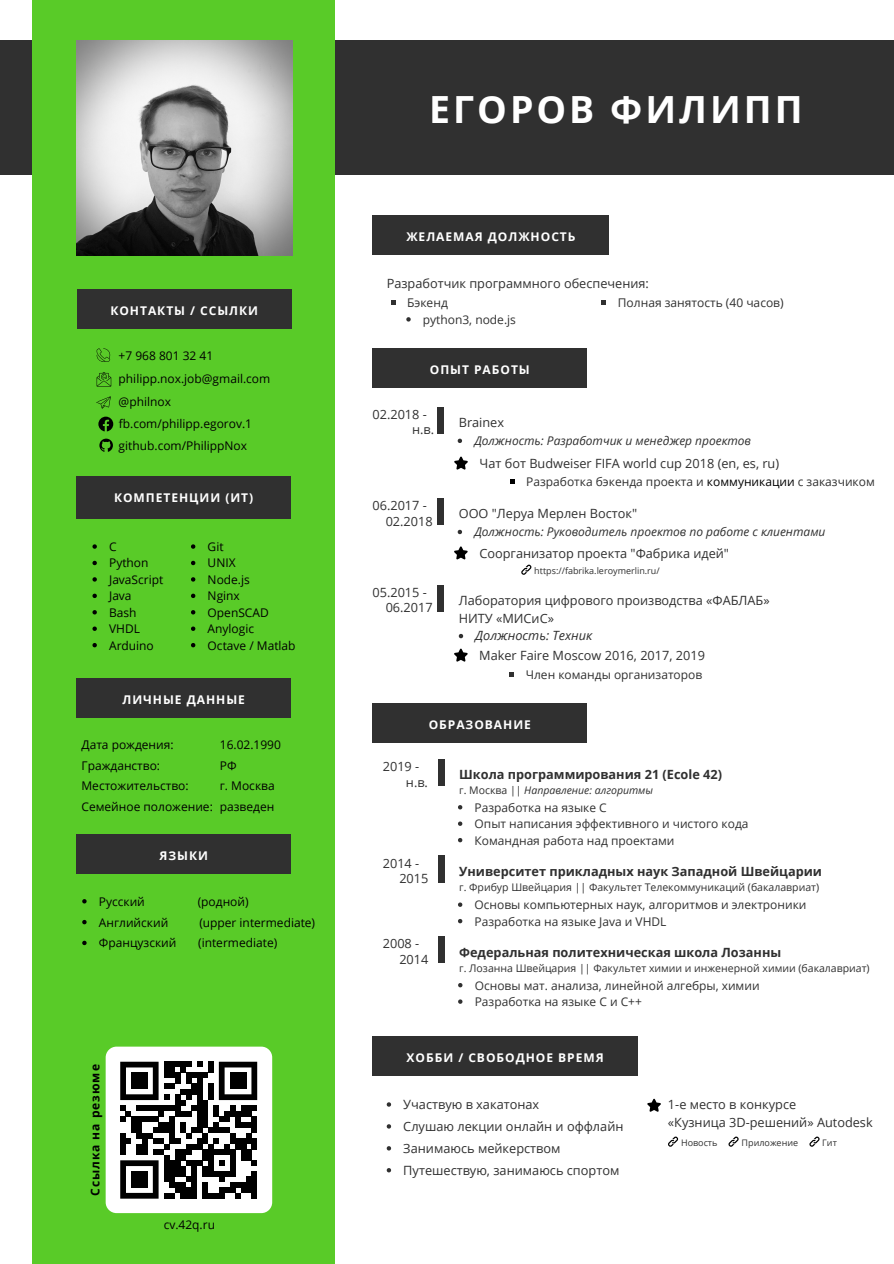
<style>
.page{position:relative;width:894px;height:1264px;background:#fff}
.page>*{position:absolute;margin:0;border:0;box-sizing:border-box;transform-origin:0 0}
.t1{font:700 37.35px "Open Sans";letter-spacing:.08em;color:#fff}
.t2{font:12.75px/15.3px "Open Sans";color:#303030}
.t3{font:700 12.75px "Open Sans";color:#303030}
.t4{font:italic 12.75px "Open Sans";color:#303030}
.t5{font:12px/16.5px "Open Sans";color:#000}
.t6{font:12px/16.5px "Open Sans";color:#303030}
.t7{font:700 12px "Open Sans";letter-spacing:.08em;color:#fff}
.t8{font:italic 12px "Open Sans";color:#303030}
.t9{font:700 12px "Open Sans";letter-spacing:.08em;color:#000}
.t10{font:10.5px "Open Sans";color:#303030}
.t11{font:italic 10.5px "Open Sans";color:#303030}
.t12{font:9px "Open Sans";color:#303030}
.s1{color:#000}
.s2{font-style:normal}
</style>
<div class="page">
<div style="left:0;top:41px;width:893px;height:134px;background:#303030"></div>
<div style="left:33px;top:0;width:302px;height:1263px;background:#59cb28"></div>
<div style="left:77px;top:678px;width:214px;height:39px;background:#303030"></div>
<div style="left:77px;top:476px;width:214px;height:43px;background:#303030"></div>
<div style="left:106px;top:1046px;width:166px;height:167px;background:#fff;border-radius:11px"></div>
<svg style="left:120px;top:1061px;width:137px;height:137px"></svg>
<div style="left:131px;top:1072px;width:17px;height:17px;background:#000"></div>
<div style="left:230px;top:1072px;width:16px;height:17px;background:#000"></div>
<div style="left:131px;top:1171px;width:17px;height:16px;background:#000"></div>
<img style="left:77px;top:41px;width:215px;height:215px">
<div style="left:77px;top:289px;width:214px;height:40px;background:#303030"></div>
<svg style="left:97px;top:348px;width:13px;height:14px"></svg>
<svg style="left:97px;top:372px;width:14px;height:14px"></svg>
<svg style="left:96px;top:396px;width:15px;height:12px"></svg>
<svg style="left:99px;top:438px;width:14px;height:14px"></svg>
<svg style="left:98px;top:416px;width:15px;height:15px"></svg>
<div style="left:373px;top:348px;width:214px;height:40px;background:#303030"></div>
<div style="left:438px;top:585px;width:5px;height:26px;background:#303030"></div>
<div style="left:438px;top:498px;width:5px;height:27px;background:#303030"></div>
<div style="left:438px;top:407px;width:5px;height:27px;background:#303030"></div>
<svg style="left:454px;top:648px;width:13px;height:13px"></svg>
<svg style="left:454px;top:546px;width:13px;height:13px"></svg>
<svg style="left:521px;top:564px;width:10px;height:11px"></svg>
<svg style="left:454px;top:456px;width:13px;height:13px"></svg>
<div style="left:373px;top:703px;width:214px;height:39px;background:#303030"></div>
<div style="left:438px;top:936px;width:6px;height:26px;background:#303030"></div>
<div style="left:438px;top:855px;width:6px;height:27px;background:#303030"></div>
<div style="left:438px;top:759px;width:6px;height:27px;background:#303030"></div>
<div style="left:372px;top:216px;width:237px;height:39px;background:#303030"></div>
<div style="left:77px;top:834px;width:214px;height:40px;background:#303030"></div>
<div style="left:372px;top:1036px;width:266px;height:39px;background:#303030"></div>
<svg style="left:386px;top:1102px;width:5px;height:4px"></svg>
<svg style="left:386px;top:1124px;width:5px;height:4px"></svg>
<svg style="left:386px;top:1146px;width:5px;height:4px"></svg>
<svg style="left:386px;top:1168px;width:5px;height:4px"></svg>
<svg style="left:647px;top:1098px;width:13px;height:13px"></svg>
<svg style="left:668px;top:1136px;width:10px;height:10px"></svg>
<svg style="left:728px;top:1136px;width:10px;height:10px"></svg>
<svg style="left:809px;top:1136px;width:10px;height:10px"></svg>
<svg style="left:92px;top:544px;width:5px;height:4px"></svg>
<svg style="left:92px;top:561px;width:5px;height:4px"></svg>
<svg style="left:92px;top:577px;width:5px;height:4px"></svg>
<svg style="left:92px;top:593px;width:5px;height:5px"></svg>
<svg style="left:92px;top:610px;width:5px;height:4px"></svg>
<svg style="left:92px;top:626px;width:5px;height:5px"></svg>
<svg style="left:92px;top:643px;width:5px;height:4px"></svg>
<svg style="left:191px;top:544px;width:4px;height:4px"></svg>
<svg style="left:191px;top:561px;width:4px;height:4px"></svg>
<svg style="left:191px;top:577px;width:4px;height:4px"></svg>
<svg style="left:191px;top:593px;width:4px;height:5px"></svg>
<svg style="left:191px;top:610px;width:4px;height:4px"></svg>
<svg style="left:191px;top:626px;width:4px;height:5px"></svg>
<svg style="left:191px;top:643px;width:4px;height:4px"></svg>
<svg style="left:82px;top:899px;width:5px;height:4px"></svg>
<svg style="left:82px;top:919px;width:5px;height:5px"></svg>
<svg style="left:82px;top:940px;width:5px;height:5px"></svg>
<svg style="left:458px;top:634px;width:5px;height:4px"></svg>
<svg style="left:457px;top:530px;width:5px;height:4px"></svg>
<svg style="left:457px;top:438px;width:5px;height:5px"></svg>
<svg style="left:509px;top:672px;width:5px;height:4px"></svg>
<svg style="left:510px;top:479px;width:4px;height:5px"></svg>
<svg style="left:458px;top:902px;width:4px;height:4px"></svg>
<svg style="left:458px;top:919px;width:4px;height:4px"></svg>
<svg style="left:458px;top:983px;width:4px;height:4px"></svg>
<svg style="left:458px;top:999px;width:4px;height:4px"></svg>
<svg style="left:458px;top:805px;width:4px;height:4px"></svg>
<svg style="left:458px;top:821px;width:4px;height:4px"></svg>
<svg style="left:458px;top:838px;width:4px;height:4px"></svg>
<svg style="left:391px;top:301px;width:4px;height:4px"></svg>
<svg style="left:406px;top:317px;width:4px;height:4px"></svg>
<svg style="left:601px;top:301px;width:5px;height:4px"></svg>
<p class="t7" style="left:110px;top:302px;width:149px">КОНТАКТЫ / ССЫЛКИ</p>
<p class="t5" style="left:119px;top:344px;width:153px;line-height:23.1px">+7 968 801 32 41 philipp.nox.job@gmail.com @philnox</p>
<p class="t5" style="left:119px;top:412px;width:135px;line-height:22px">fb.com/philipp.egorov.1 github.com/PhilippNox</p>
<p class="t7" style="left:114px;top:489px;width:141px">КОМПЕТЕНЦИИ (ИТ)</p>
<p class="t5" style="left:109px;top:538px;width:56px">C<br>Python<br>JavaScript<br>Java<br>Bash<br>VHDL<br>Arduino</p>
<p class="t5" style="left:207px;top:538px;width:89px">Git<br>UNIX<br>Node.js<br>Nginx<br>OpenSCAD<br>Anylogic<br>Octave / Matlab</p>
<p class="t7" style="left:122px;top:691px;width:124px">ЛИЧНЫЕ ДАННЫЕ</p>
<p class="t5" style="left:81px;top:733px;width:133px;line-height:20.9px">Дата рождения:<br>Гражданство:<br>Местожительство:<br>Семейное положение:</p>
<p class="t5" style="left:220px;top:733px;width:63px;line-height:20.9px">16.02.1990<br>РФ<br>г. Москва разведен</p>
<p class="t7" style="left:159px;top:847px;width:50px">ЯЗЫКИ</p>
<p class="t5" style="left:99px;top:892px;width:47px">Русский</p>
<p class="t5" style="left:198px;top:892px;width:52px">(родной)</p>
<p class="t5" style="left:99px;top:913px;width:71px">Английский</p>
<p class="t5" style="left:199px;top:913px;width:117px">(upper intermediate)</p>
<p class="t5" style="left:99px;top:934px;width:79px">Французский</p>
<p class="t5" style="left:198px;top:934px;width:81px">(intermediate)</p>
<p class="t9" style="left:86px;top:1195px;width:133px;rotate:-90deg">Ссылка на резюме</p>
<p class="t5" style="left:164px;top:1215px;width:53px">cv.42q.ru</p>
<h1 class="t1" style="left:429px;top:83px;width:375px">ЕГОРОВ ФИЛИПП</h1>
<p class="t7" style="left:406px;top:228px;width:171px">ЖЕЛАЕМАЯ ДОЛЖНОСТЬ</p>
<p class="t2" style="left:386px;top:276px;width:264px">Разработчик программного обеспечения:</p>
<p class="t6" style="left:422px;top:294px;width:95px;text-indent:-16px">Бэкенд<br>python3, node.js</p>
<p class="t6" style="left:617px;top:294px;width:167px">Полная занятость (40 часов)</p>
<p class="t7" style="left:429px;top:361px;width:101px">ОПЫТ РАБОТЫ</p>
<p class="t2" style="left:412px;top:406px;width:24px;text-indent:-40px">02.2018 - н.в.</p>
<p class="t2" style="left:385px;top:497px;width:48px;text-indent:-13px">06.2017 -<br>02.2018</p>
<p class="t2" style="left:385px;top:584px;width:48px;text-indent:-13px">05.2015 -<br>06.2017</p>
<p class="t2" style="left:458px;top:414px;width:47px">Brainex</p>
<p class="t8" style="left:474px;top:432px;width:278px">Должность: Разработчик и менеджер проектов</p>
<p class="t2" style="left:479px;top:455px;width:301px">Чат бот Budweiser FIFA world cup 2018 (en, es, ru)</p>
<p class="t6" style="left:526px;top:473px;width:350px">Разработка бэкенда проекта и <span class="s1">коммуникации</span> с заказчиком</p>
<p class="t2" style="left:458px;top:505px;width:180px">ООО "Леруа Мерлен Восток"</p>
<p class="t8" style="left:474px;top:523px;width:352px">Должность: Руководитель проектов по работе с клиентами</p>
<p class="t2" style="left:479px;top:545px;width:251px">Соорганизатор проекта "Фабрика идей"</p>
<p class="t12" style="left:534px;top:564px;width:127px">https://fabrika.leroymerlin.ru/</p>
<p class="t2" style="left:458px;top:591px;width:312px;line-height:17.5px">Лаборатория цифрового производства «ФАБЛАБ»<br>НИТУ «МИСиС»</p>
<p class="t4" style="left:475px;top:627px;width:118px">Должность: Техник</p>
<p class="t2" style="left:479px;top:647px;width:227px">Maker Faire Moscow 2016, 2017, 2019</p>
<p class="t6" style="left:525px;top:665px;width:178px">Член команды организаторов</p>
<p class="t7" style="left:428px;top:715px;width:104px">ОБРАЗОВАНИЕ</p>
<p class="t2" style="left:406px;top:758px;width:24px;text-indent:-23px">2019 - н.в.</p>
<p class="t2" style="left:399px;top:855px;width:31px;text-indent:-17px">2014 -<br>2015</p>
<p class="t2" style="left:399px;top:935px;width:31px;text-indent:-17px">2008 -<br>2014</p>
<p class="t3" style="left:459px;top:765px;width:264px">Школа программирования 21 (Ecole 42)</p>
<p class="t11" style="left:459px;top:783px;width:195px"><span class="s2">г. Москва ||</span> Направление: алгоритмы</p>
<p class="t6" style="left:474px;top:798px;width:275px">Разработка на языке С<br>Опыт написания эффективного и чистого кода<br>Командная работа над проектами</p>
<p class="t3" style="left:459px;top:862px;width:364px">Университет прикладных наук Западной Швейцарии</p>
<p class="t10" style="left:459px;top:880px;width:361px">г. Фрибур Швейцария || Факультет Телекоммуникаций (бакалавриат)</p>
<p class="t6" style="left:474px;top:896px;width:333px">Основы компьютерных наук, алгоритмов и электроники<br>Разработка на языке Java и VHDL</p>
<p class="t3" style="left:459px;top:943px;width:323px">Федеральная политехническая школа Лозанны</p>
<p class="t10" style="left:459px;top:960px;width:412px">г. Лозанна Швейцария || Факультет химии и инженерной химии (бакалавриат)</p>
<p class="t6" style="left:474px;top:976px;width:286px">Основы мат. анализа, линейной алгебры, химии<br>Разработка на языке C и C++</p>
<p class="t7" style="left:406px;top:1049px;width:199px">ХОББИ / СВОБОДНОЕ ВРЕМЯ</p>
<p class="t2" style="left:403px;top:1092px;width:222px;line-height:21.9px">Участвую в хакатонах<br>Слушаю лекции онлайн и оффлайн<br>Занимаюсь мейкерством<br>Путешествую, занимаюсь спортом</p>
<p class="t2" style="left:667px;top:1095px;width:206px;line-height:17.5px">1-е место в конкурсе<br>«Кузница 3D-решений» Autodesk</p>
<p class="t12" style="left:680px;top:1135px;width:38px">Новость</p>
<p class="t12" style="left:741px;top:1135px;width:58px">Приложение</p>
<p class="t12" style="left:822px;top:1135px;width:16px">Гит</p>
</div>
